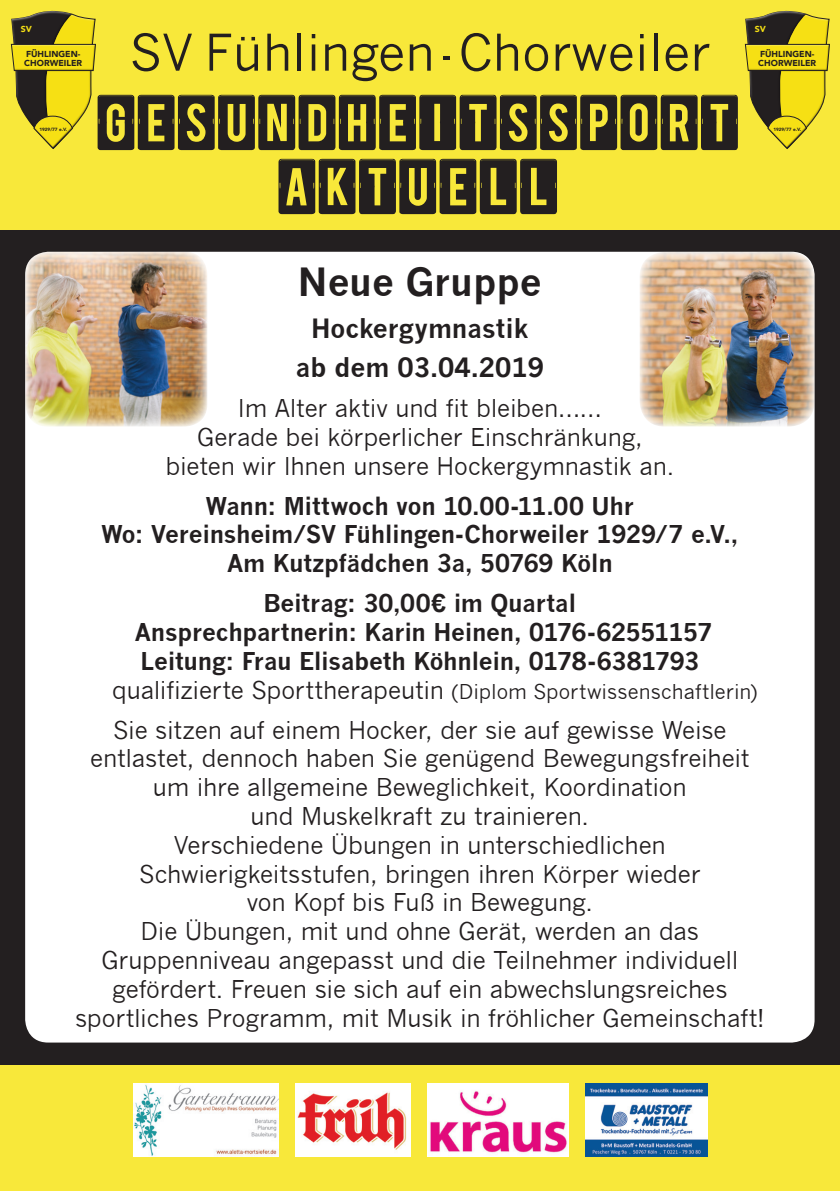
<style>
.page{position:relative;width:840px;height:1191px;background:#fff}
.page>*{position:absolute;margin:0;border:0;box-sizing:border-box;transform-origin:0 0}
.t1{font:72px/64px "calendarnotetfb";letter-spacing:-.025em;color:#231f20;text-align:center}
.t2{font:50px "News Gothic";color:#231f20}
.t3{font:700 38px "News Gothic";color:#231f20}
.t4{font:700 26px/38.4px "News Gothic";color:#231f20;text-align:center}
.t5{font:24px/28.8px "News Gothic";letter-spacing:-.01em;color:#231f20;text-align:center}
.t6{font:700 24px/28.8px "News Gothic";letter-spacing:-.01em;color:#231f20;text-align:center}
.t7{font:20px "News Gothic";color:#231f20}
.t8{font:900 8.6px/8.6px "Avenir";color:#231f20}
.t9{font:900 8.6px "Avenir";color:#f6e014}
.t10{font:900 4.6px "Avenir";color:#231f20}
.s1{font-size:24px}
</style>
<div class="page">
<div style="left:0;top:0;width:839px;height:1191px;background:#f8e83a"></div>
<div style="left:0;top:230px;width:839px;height:834px;background:#231f20"></div>
<svg style="left:11px;top:11px;width:85px;height:138px"></svg>
<svg style="left:744px;top:11px;width:85px;height:138px"></svg>
<div style="left:25px;top:252px;width:789px;height:790px;background:#fff;border-radius:23px"></div>
<img style="left:585px;top:1083px;width:122px;height:74px">
<img style="left:133px;top:1083px;width:145px;height:74px">
<img style="left:296px;top:1083px;width:114px;height:74px">
<div style="left:427px;top:1083px;width:141px;height:74px;background:#fff"></div>
<img style="left:430px;top:1091px;width:137px;height:62px">
<img style="left:640px;top:252px;width:174px;height:174px">
<img style="left:25px;top:252px;width:182px;height:174px">
<p class="t9" style="left:21px;top:22px;width:13px">SV</p>
<p class="t8" style="left:24px;top:50px;width:59px">FÜHLINGEN-<br>CHORWEILER</p>
<p class="t10" style="left:39px;top:126px;width:29px">1929/77 e.V.</p>
<h2 class="t2" style="left:129px;top:24px;width:582px">SV Fühlingen-Chorweiler</h2>
<h1 class="t1" style="left:97px;top:95px;width:646px">GESUNDHEITSSPORT<br>AKTUELL</h1>
<p class="t9" style="left:754px;top:22px;width:13px">SV</p>
<p class="t8" style="left:757px;top:50px;width:59px">FÜHLINGEN-<br>CHORWEILER</p>
<p class="t10" style="left:772px;top:126px;width:29px">1929/77 e.V.</p>
<h3 class="t3" style="left:298px;top:259px;width:245px">Neue Gruppe</h3>
<p class="t4" style="left:295px;top:309px;width:249px">Hockergymnastik ab dem 03.04.2019</p>
<p class="t5" style="left:165px;top:394px;width:510px">Im Alter aktiv und fit bleiben……<br>Gerade bei körperlicher Einschränkung, bieten wir Ihnen unsere Hockergymnastik an.</p>
<p class="t6" style="left:101px;top:491px;width:638px">Wann: Mittwoch von 10.00-11.00 Uhr<br>Wo: Vereinsheim/SV Fühlingen-Chorweiler 1929/7 e.V.,<br>Am Kutzpfädchen 3a, 50769 Köln</p>
<p class="t6" style="left:135px;top:588px;width:578px">Beitrag: 30,00€ im Quartal<br>Ansprechpartnerin: Karin Heinen, 0176-62551157<br>Leitung: Frau Elisabeth Köhnlein, 0178-6381793</p>
<p class="t7" style="left:112px;top:679px;width:646px"><span class="s1">qualifizierte Sporttherapeutin</span> (Diplom Sportwissenschaftlerin)</p>
<p class="t5" style="left:75px;top:715px;width:690px">Sie sitzen auf einem Hocker, der sie auf gewisse Weise entlastet, dennoch haben Sie genügend Bewegungsfreiheit um ihre allgemeine Beweglichkeit, Koordination<br>und Muskelkraft zu trainieren.<br>Verschiedene Übungen in unterschiedlichen Schwierigkeitsstufen, bringen ihren Körper wieder<br>von Kopf bis Fuß in Bewegung.<br>Die Übungen, mit und ohne Gerät, werden an das Gruppenniveau angepasst und die Teilnehmer individuell gefördert. Freuen sie sich auf ein abwechslungsreiches sportliches Programm, mit Musik in fröhlicher Gemeinschaft!</p>
</div>
